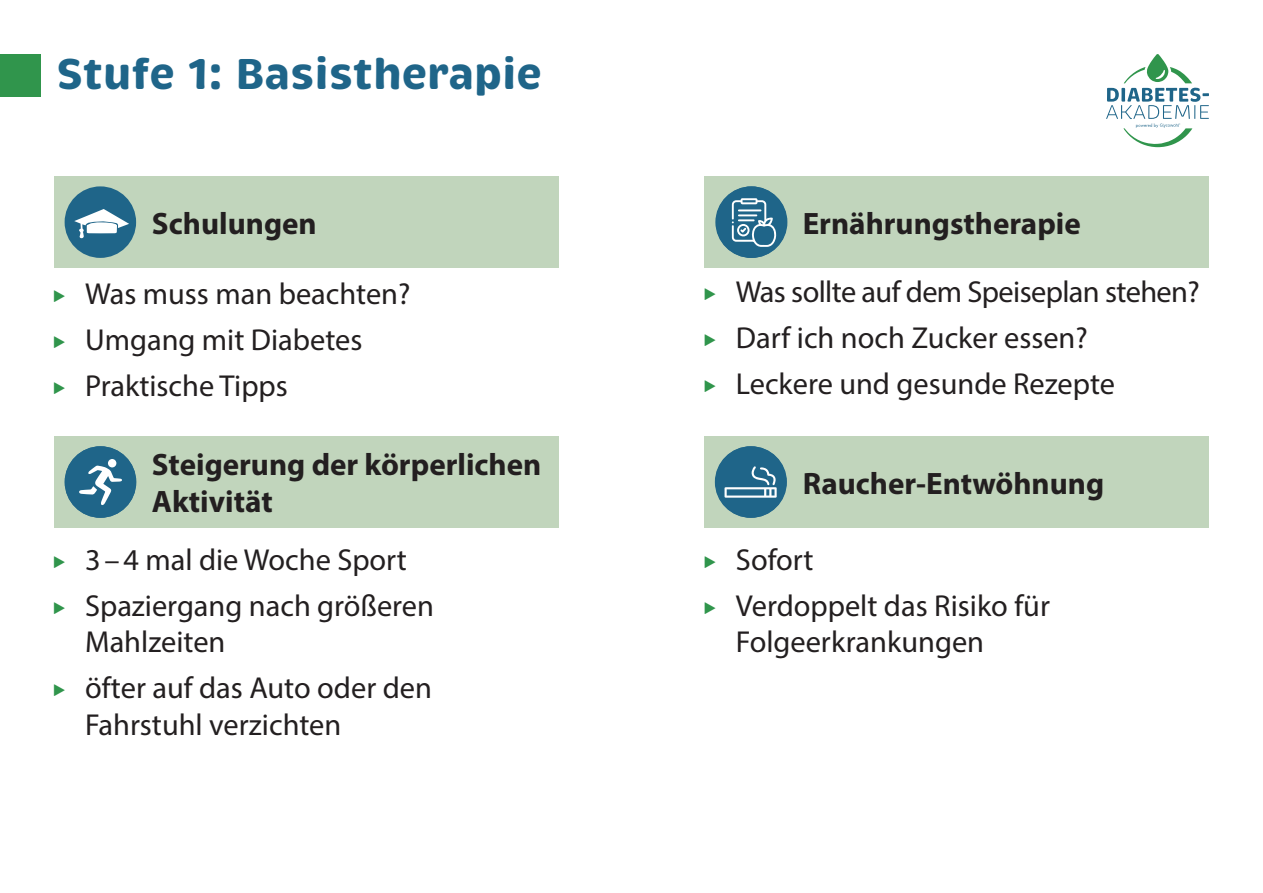
<style>
.page{position:relative;width:1263px;height:893px;background:#fff}
.page>*{position:absolute;margin:0;border:0;box-sizing:border-box;transform-origin:0 0}
.t1{font:700 44.1px "Brevia";color:#1f6589}
.t2{font:700 31.05px/37.2px "Myriad Pro";color:#231f20}
.t3{font:30.3px/45.9px "Myriad Pro";color:#231f20}
</style>
<div class="page">
<svg style="left:1106px;top:54px;width:103px;height:93px"></svg>
<div style="left:0;top:54px;width:40px;height:43px;background:#30954c"></div>
<div style="left:54px;top:176px;width:504px;height:92px;background:#c1d5bc"></div>
<div style="left:65px;top:186px;width:71px;height:72px;background:#1f6589;border-radius:50%"></div>
<svg style="left:74px;top:209px;width:55px;height:29px"></svg>
<div style="left:54px;top:436px;width:504px;height:92px;background:#c1d5bc"></div>
<div style="left:65px;top:446px;width:71px;height:72px;background:#1f6589;border-radius:50%"></div>
<svg style="left:79px;top:466px;width:50px;height:39px"></svg>
<div style="left:108px;top:459px;width:8px;height:8px;background:#fff;border-radius:50%"></div>
<div style="left:705px;top:176px;width:504px;height:92px;background:#c1d5bc"></div>
<div style="left:716px;top:186px;width:71px;height:72px;background:#1f6589;border-radius:50%"></div>
<svg style="left:725px;top:198px;width:55px;height:49px"></svg>
<div style="left:705px;top:436px;width:504px;height:92px;background:#c1d5bc"></div>
<div style="left:715px;top:446px;width:71px;height:72px;background:#1f6589;border-radius:50%"></div>
<svg style="left:724px;top:466px;width:53px;height:32px"></svg>
<h1 class="t1" style="left:57px;top:47px;width:487px">Stufe 1: Basistherapie</h1>
<p class="t2" style="left:152px;top:204px;width:166px">Schulungen</p>
<p class="t2" style="left:803px;top:204px;width:280px">Ernährungstherapie</p>
<p class="t3" style="left:85px;top:271px;width:327px">Was muss man beachten?<br>Umgang mit Diabetes<br>Praktische Tipps</p>
<p class="t3" style="left:736px;top:268px;width:465px">Was sollte auf dem Speiseplan stehen?<br>Darf ich noch Zucker essen?<br>Leckere und gesunde Rezepte</p>
<p class="t2" style="left:152px;top:445px;width:391px">Steigerung der körperlichen<br>Aktivität</p>
<p class="t3" style="left:85px;top:536px;width:350px">3–4 mal die Woche Sport<br>Spaziergang nach größeren</p>
<p class="t3" style="left:85px;top:619px;width:348px">Mahlzeiten<br>öfter auf das Auto oder den</p>
<p class="t3" style="left:85px;top:701px;width:258px">Fahrstuhl verzichten</p>
<p class="t2" style="left:803px;top:464px;width:303px">Raucher-Entwöhnung</p>
<p class="t3" style="left:736px;top:536px;width:316px">Sofort<br>Verdoppelt das Risiko für</p>
<p class="t3" style="left:736px;top:619px;width:250px">Folgeerkrankungen</p>
</div>
